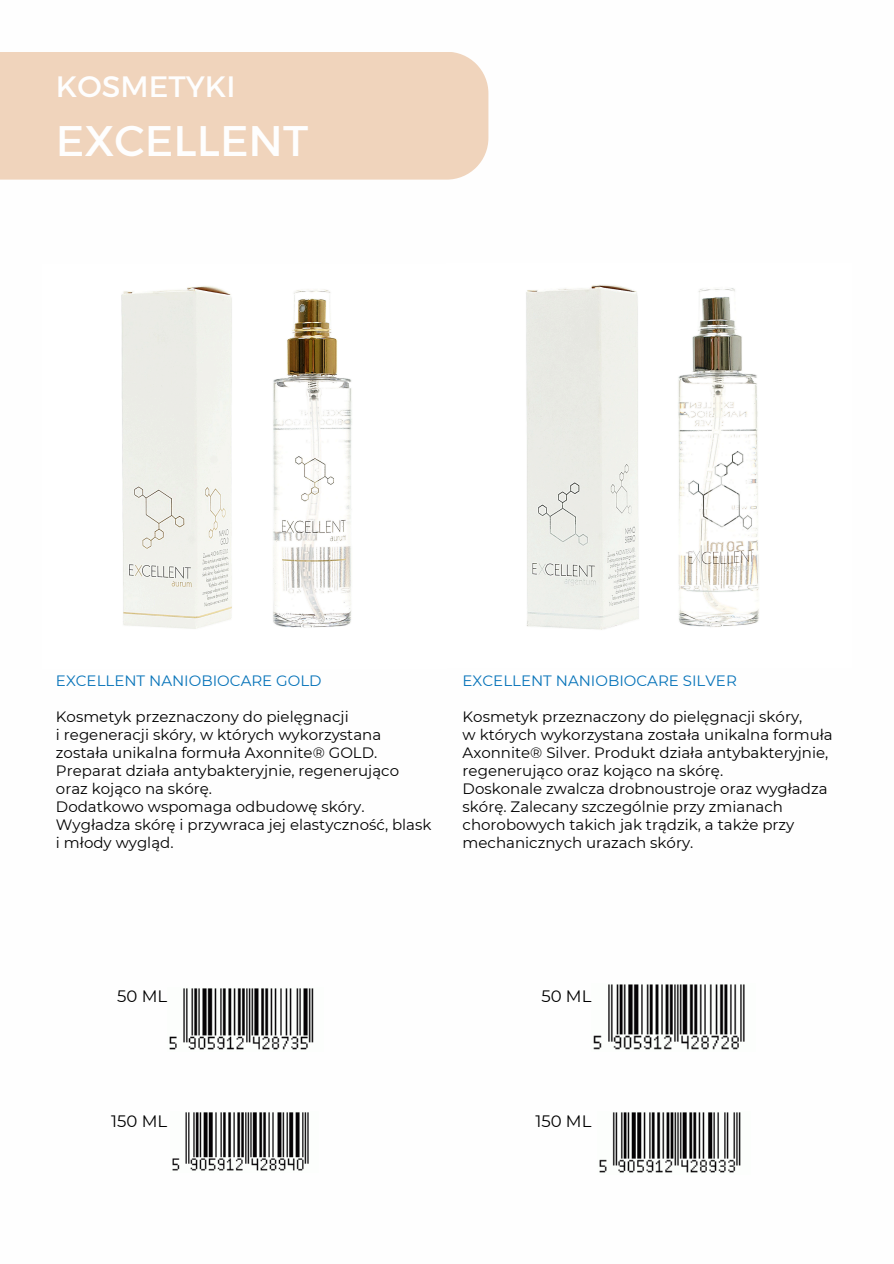
<style>
.page{position:relative;width:894px;height:1264px;background:#fff}
.page>*{position:absolute;margin:0;border:0;box-sizing:border-box;transform-origin:0 0}
.t1{font:43.5px "Kief Montaser Regular";color:#fefefe}
.t2{font:30px "Kief Montaser Regular";color:#fefefe}
.t3{font:16.5px "Montserrat";color:#000}
.t4{font:15px/18px "Montserrat";color:#000}
.t5{font:15px "Montserrat";color:#0673b9}
</style>
<div class="page">
<div style="left:0;top:52px;width:488px;height:128px;background:#f0d4bc"></div>
<img style="left:121px;top:285px;width:638px;height:345px">
<img style="left:169px;top:988px;width:145px;height:62px">
<img style="left:172px;top:1112px;width:137px;height:59px">
<img style="left:593px;top:984px;width:152px;height:66px">
<img style="left:599px;top:1112px;width:142px;height:61px">
<h3 class="t2" style="left:56px;top:68px;width:181px">KOSMETYKI</h3>
<p class="t1" style="left:56px;top:114px;width:254px">EXCELLENT</p>
<p class="t5" style="left:56px;top:671px;width:267px">EXCELLENT NANIOBIOCARE GOLD</p>
<p class="t4" style="left:56px;top:707px;width:377px">Kosmetyk przeznaczony do pielęgnacji<br>i regeneracji skóry, w których wykorzystana została unikalna formuła Axonnite® GOLD.<br>Preparat działa antybakteryjnie, regenerująco oraz kojąco na skórę.<br>Dodatkowo wspomaga odbudowę skóry.<br>Wygładza skórę i przywraca jej elastyczność, blask i młody wygląd.</p>
<p class="t5" style="left:462px;top:671px;width:276px">EXCELLENT NANIOBIOCARE SILVER</p>
<p class="t4" style="left:462px;top:707px;width:371px">Kosmetyk przeznaczony do pielęgnacji skóry,<br>w których wykorzystana została unikalna formuła Axonnite® Silver. Produkt działa antybakteryjnie, regenerująco oraz kojąco na skórę.<br>Doskonale zwalcza drobnoustroje oraz wygładza skórę. Zalecany szczególnie przy zmianach chorobowych takich jak trądzik, a także przy mechanicznych urazach skóry.</p>
<p class="t3" style="left:117px;top:986px;width:52px">50 ML</p>
<h3 class="t3" style="left:111px;top:1111px;width:57px">150 ML</h3>
<p class="t3" style="left:541px;top:986px;width:52px">50 ML</p>
<h3 class="t3" style="left:535px;top:1111px;width:57px">150 ML</h3>
</div>
